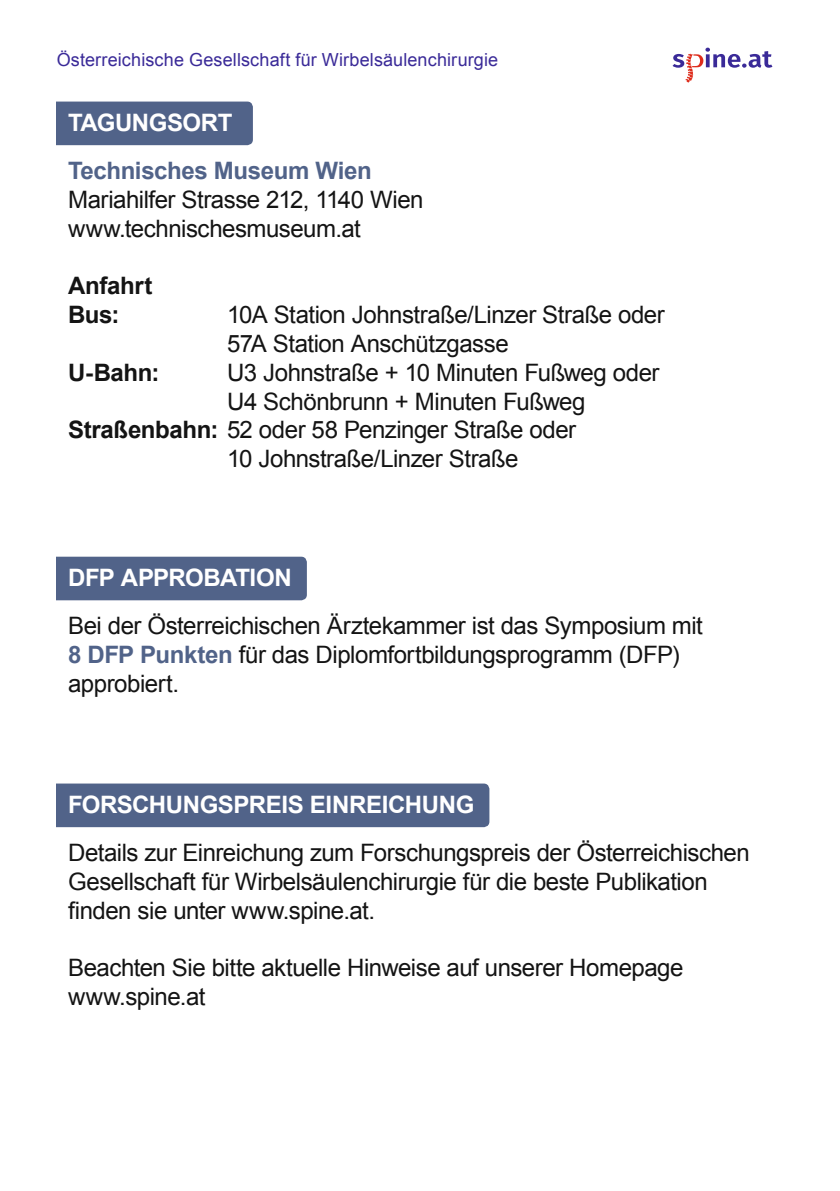
<style>
.page{position:relative;width:840px;height:1191px;background:#fff}
.page>*{position:absolute;margin:0;border:0;box-sizing:border-box;transform-origin:0 0}
.t1{font:24px/28.8px "Arial";letter-spacing:-.02em;color:#141414}
.t2{font:700 24px "Arial";letter-spacing:-.02em;color:#fff}
.t3{font:700 24px "Arial";letter-spacing:-.015em;color:#516389}
.t4{font:700 24px/28.8px "Arial";letter-spacing:-.015em;color:#141414}
.t5{font:18px "Arial";letter-spacing:.01em;color:#3a2a98}
.s1{font-weight:700}
.s2{font-weight:700;color:#516389}
</style>
<div class="page">
<svg style="left:672px;top:48px;width:100px;height:34px"></svg>
<div style="left:57px;top:102px;width:196px;height:43px;background:#516389"></div>
<div style="left:57px;top:556px;width:250px;height:44px;background:#516389"></div>
<div style="left:57px;top:783px;width:432px;height:44px;background:#516389"></div>
<p class="t5" style="left:57px;top:48px;width:442px">Österreichische Gesellschaft für Wirbelsäulenchirurgie</p>
<p class="t2" style="left:68px;top:106px;width:166px">TAGUNGSORT</p>
<p class="t3" style="left:68px;top:155px;width:305px">Technisches Museum Wien</p>
<p class="t1" style="left:68px;top:185px;width:357px">Mariahilfer Strasse 212, 1140 Wien www.technischesmuseum.at</p>
<p class="t4" style="left:68px;top:272px;width:86px">Anfahrt<br>Bus:</p>
<p class="t1" style="left:227px;top:300px;width:439px">10A Station Johnstraße/Linzer Straße oder<br>57A Station Anschützgasse</p>
<p class="t4" style="left:68px;top:359px;width:93px">U-Bahn:</p>
<p class="t1" style="left:227px;top:358px;width:434px">U3 Johnstraße + 10 Minuten Fußweg oder</p>
<p class="t1" style="left:227px;top:387px;width:360px">U4 Schönbrunn + Minuten Fußweg</p>
<p class="t1" style="left:68px;top:416px;width:509px"><span class="s1">Straßenbahn:</span> 52 oder 58 Penzinger Straße oder</p>
<p class="t1" style="left:227px;top:444px;width:293px">10 Johnstraße/Linzer Straße</p>
<p class="t2" style="left:68px;top:561px;width:225px">DFP APPROBATION</p>
<p class="t1" style="left:68px;top:611px;width:636px">Bei der Österreichischen Ärztekammer ist das Symposium mit<br><span class="s2">8 DFP Punkten</span> für das Diplomfortbildungsprogramm (DFP) approbiert.</p>
<p class="t2" style="left:68px;top:788px;width:407px">FORSCHUNGSPREIS EINREICHUNG</p>
<p class="t1" style="left:68px;top:838px;width:682px">Details zur Einreichung zum Forschungspreis der Österreichischen<br>Gesellschaft für Wirbelsäulenchirurgie für die beste Publikation finden sie unter www.spine.at.</p>
<p class="t1" style="left:68px;top:953px;width:616px">Beachten Sie bitte aktuelle Hinweise auf unserer Homepage www.spine.at</p>
</div>
